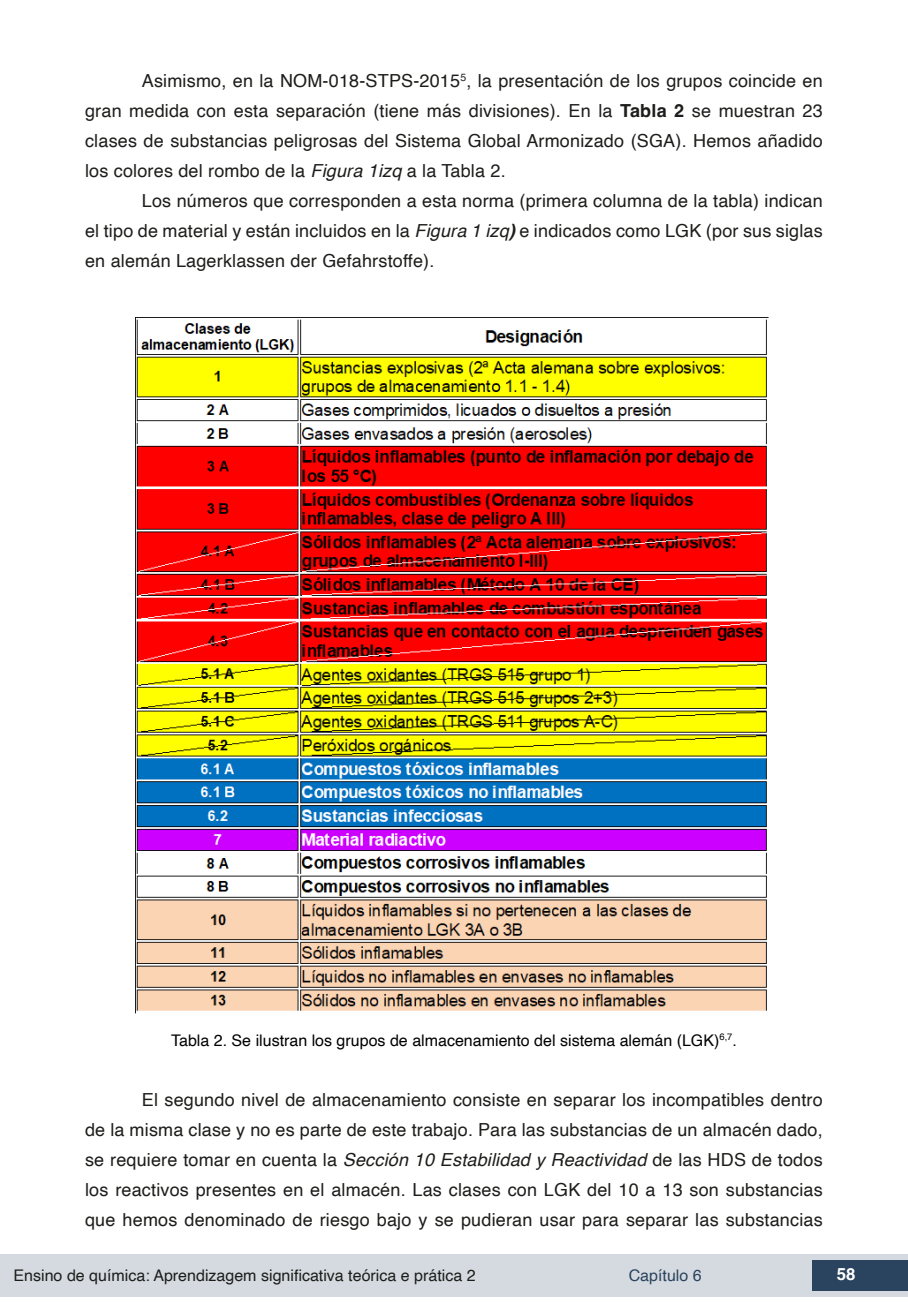
<style>
.page{position:relative;width:908px;height:1304px;background:#fff}
.page>*{position:absolute;margin:0;border:0;box-sizing:border-box;transform-origin:0 0}
.t1{font:18px/30px "Helvetica";letter-spacing:.01em;color:#1d1d1b;text-align:justify}
.t2{font:700 16.8px "Helvetica";color:#fff}
.t3{font:16px "Helvetica";color:#000}
.t4{font:16px "Helvetica";color:#1d1d1b}
.t5{font:16px "Helvetica";color:#2a435e}
.s1{font-weight:700}
.s2{font-style:italic}
.s3{font-weight:700;font-style:italic}
</style>
<div class="page">
<div style="left:0;top:1254px;width:906px;height:43px;background:#d4dadf"></div>
<div style="left:812px;top:1261px;width:95px;height:30px;background:#2a435e"></div>
<img style="left:136px;top:317px;width:633px;height:694px">
<p class="t1" style="left:85px;top:66px;width:738px;text-indent:57px">Asimismo, en la NOM-018-STPS-2015<sup>5</sup>, la presentación de los grupos coincide en gran medida con esta separación (tiene más divisiones). En la <span class="s1">Tabla 2</span> se muestran 23 clases de substancias peligrosas del Sistema Global Armonizado (SGA). Hemos añadido los colores del rombo de la <span class="s2">Figura 1izq</span> a la Tabla 2.</p>
<p class="t1" style="left:85px;top:186px;width:738px;text-indent:57px">Los números que corresponden a esta norma (primera columna de la tabla) indican el tipo de material y están incluidos en la <span class="s2">Figura 1 izq</span><span class="s3">)</span> e indicados como LGK (por sus siglas en alemán Lagerklassen der Gefahrstoffe).</p>
<p class="t3" style="left:171px;top:1028px;width:567px">Tabla 2. Se ilustran los grupos de almacenamiento del sistema alemán (LGK)<sup>6,7</sup>.</p>
<p class="t1" style="left:85px;top:1085px;width:738px;text-indent:57px">El segundo nivel de almacenamiento consiste en separar los incompatibles dentro de la misma clase y no es parte de este trabajo. Para las substancias de un almacén dado, se requiere tomar en cuenta la <span class="s2">Sección 10 Estabilidad y Reactividad</span> de las HDS de todos los reactivos presentes en el almacén. Las clases con LGK del 10 a 13 son substancias que hemos denominado de riesgo bajo y se pudieran usar para separar las substancias</p>
<p class="t4" style="left:14px;top:1263px;width:463px">Ensino de química: Aprendizagem significativa teórica e prática 2</p>
<p class="t5" style="left:628px;top:1263px;width:74px">Capítulo 6</p>
<p class="t2" style="left:836px;top:1264px;width:20px">58</p>
</div>
